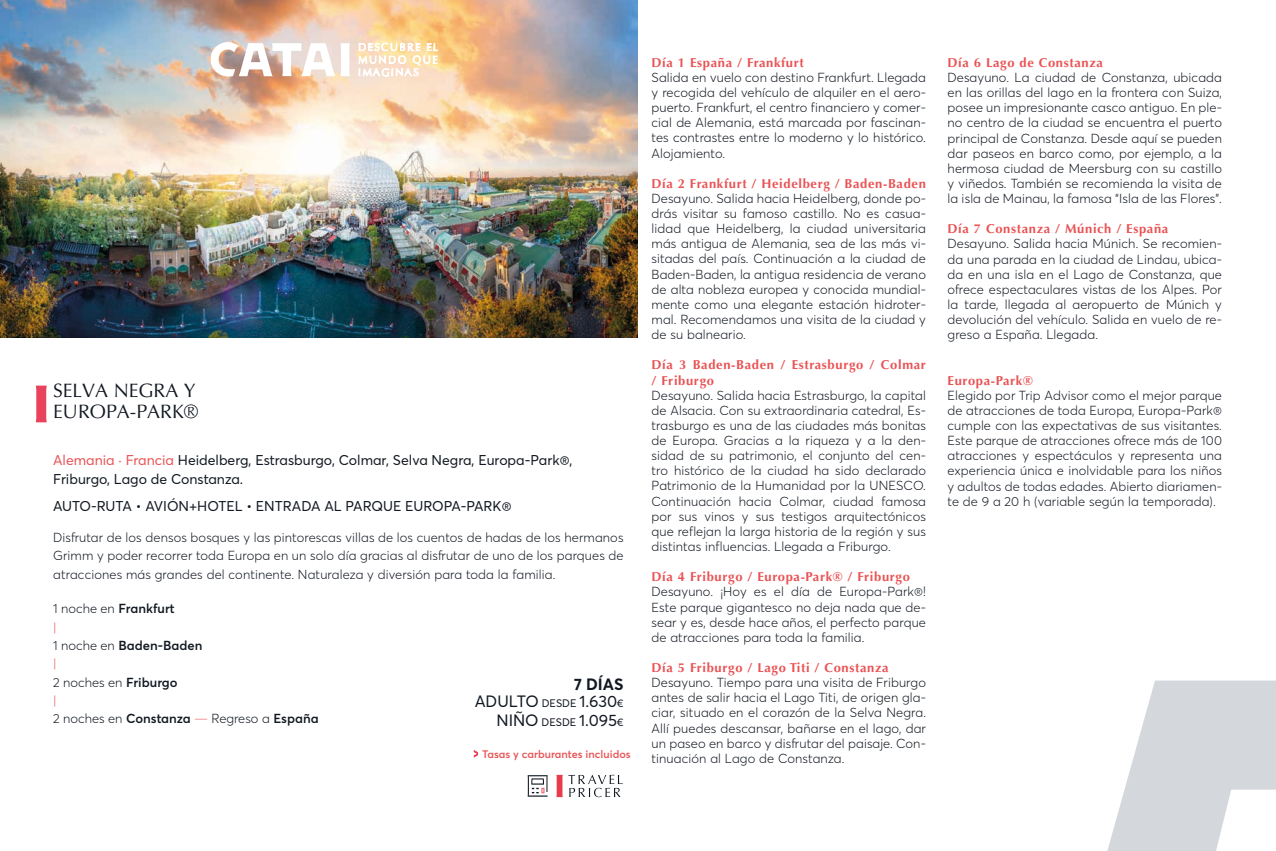
<style>
.page{position:relative;width:1276px;height:851px;background:#fff}
.page>*{position:absolute;margin:0;border:0;box-sizing:border-box;transform-origin:0 0}
.t1{font:19.5px/21.6px "Optima LT Pro";color:#111821}
.t2{font:16.2px/17.2px "Averta";color:#111821;text-align:right}
.t3{font:14.1px/18.3px "Averta";color:#111821}
.t4{font:300 12.9px/15.1px "Averta";letter-spacing:.01em;color:#111821;text-align:justify}
.t5{font:700 12.9px/15.1px "Optima LT Pro";letter-spacing:.05em;color:#ea5254}
.t6{font:600 12.9px/18.3px "Averta";color:#111821}
.t7{font:600 10.8px "Averta";color:#ea5254}
.s1{color:#ea5254}
.s2{font-weight:300}
.s3{font-weight:300;color:#ea5254}
.s4{font-weight:300;color:#ec6364}
.s5{font-weight:700}
.s6{font-size:10.8px}
</style>
<div class="page">
<svg style="left:1107px;top:680px;width:169px;height:170px"></svg>
<img style="left:0;top:0;width:638px;height:337px">
<svg style="left:211px;top:42px;width:139px;height:34px"></svg>
<svg style="left:358px;top:42px;width:80px;height:35px"></svg>
<svg style="left:36px;top:385px;width:11px;height:37px"></svg>
<svg style="left:474px;top:750px;width:4px;height:7px"></svg>
<svg style="left:556px;top:774px;width:6px;height:23px"></svg>
<svg style="left:568px;top:774px;width:55px;height:23px"></svg>
<svg style="left:528px;top:775px;width:19px;height:21px"></svg>
<h1 class="t1" style="left:53px;top:379px;width:147px">SELVA NEGRA Y<br>EUROPA-PARK®</h1>
<p class="t3" style="left:53px;top:450px;width:521px"><span class="s1">Alemania · Francia</span> Heidelberg, Estrasburgo, Colmar, Selva Negra, Europa-Park®,<br>Friburgo, Lago de Constanza.</p>
<p class="t3" style="left:53px;top:496px;width:460px">AUTO-RUTA • AVIÓN+HOTEL • ENTRADA AL PARQUE EUROPA-PARK®</p>
<p class="t4" style="left:53px;top:528px;width:572px;line-height:18.3px">Disfrutar de los densos bosques y las pintorescas villas de los cuentos de hadas de los hermanos Grimm y poder recorrer toda Europa en un solo día gracias al disfrutar de uno de los parques de atracciones más grandes del continente. Naturaleza y diversión para toda la familia.</p>
<p class="t6" style="left:53px;top:598px;width:267px"><span class="s2">1 noche en</span> Frankfurt<br><span class="s3">|<br></span><span class="s2">1 noche en</span> Baden-Baden<br><span class="s3">|<br></span><span class="s2">2 noches en</span> Friburgo<br><span class="s3">|<br></span><span class="s2">2 noches en</span> Constanza <span class="s4">—</span> <span class="s2">Regreso a</span> España</p>
<p class="t2" style="left:475px;top:674px;width:150px"><span class="s5">7 DÍAS<br></span>ADULTO <span class="s6">DESDE</span> 1.630<span class="s6">€</span></p>
<p class="t2" style="left:496px;top:711px;width:129px">NIÑO <span class="s6">DESDE</span> 1.095<span class="s6">€</span></p>
<p class="t7" style="left:482px;top:746px;width:150px">Tasas y carburantes incluidos</p>
<p class="t5" style="left:651px;top:55px;width:154px">Día 1 España / Frankfurt</p>
<p class="t4" style="left:651px;top:69px;width:276px">Salida en vuelo con destino Frankfurt. Llegada y recogida del vehículo de alquiler en el aero&shy;puerto. Frankfurt, el centro financiero y comer&shy;cial de Alemania, está marcada por fascinan&shy;tes contrastes entre lo moderno y lo histórico.<br>Alojamiento.</p>
<p class="t5" style="left:651px;top:176px;width:276px">Día 2 Frankfurt / Heidelberg / Baden-Baden</p>
<p class="t4" style="left:651px;top:190px;width:276px">Desayuno. Salida hacia Heidelberg, donde po&shy;drás visitar su famoso castillo. No es casua&shy;lidad que Heidelberg, la ciudad universitaria más antigua de Alemania, sea de las más vi&shy;sitadas del país. Continuación a la ciudad de Baden-Baden, la antigua residencia de verano de alta nobleza europea y conocida mundial&shy;mente como una elegante estación hidroter&shy;mal. Recomendamos una visita de la ciudad y de su balneario.</p>
<p class="t5" style="left:651px;top:357px;width:276px">Día 3 Baden-Baden / Estrasburgo / Colmar / Friburgo</p>
<p class="t4" style="left:651px;top:387px;width:276px">Desayuno. Salida hacia Estrasburgo, la capital de Alsacia. Con su extraordinaria catedral, Es&shy;trasburgo es una de las ciudades más bonitas de Europa. Gracias a la riqueza y a la den&shy;sidad de su patrimonio, el conjunto del cen&shy;tro histórico de la ciudad ha sido declarado Patrimonio de la Humanidad por la UNESCO.<br>Continuación hacia Colmar, ciudad famosa por sus vinos y sus testigos arquitectónicos que reflejan la larga historia de la región y sus distintas influencias. Llegada a Friburgo.</p>
<p class="t5" style="left:651px;top:569px;width:260px">Día 4 Friburgo / Europa-Park® / Friburgo</p>
<p class="t4" style="left:651px;top:583px;width:276px">Desayuno. ¡Hoy es el día de Europa-Park®!<br>Este parque gigantesco no deja nada que de&shy;sear y es, desde hace años, el perfecto parque de atracciones para toda la familia.</p>
<p class="t5" style="left:651px;top:659px;width:239px">Día 5 Friburgo / Lago Titi / Constanza</p>
<p class="t4" style="left:651px;top:674px;width:276px">Desayuno. Tiempo para una visita de Friburgo antes de salir hacia el Lago Titi, de origen gla&shy;ciar, situado en el corazón de la Selva Negra.<br>Allí puedes descansar, bañarse en el lago, dar un paseo en barco y disfrutar del paisaje. Con&shy;tinuación al Lago de Constanza.</p>
<p class="t5" style="left:947px;top:55px;width:157px">Día 6 Lago de Constanza</p>
<p class="t4" style="left:947px;top:69px;width:276px">Desayuno. La ciudad de Constanza, ubicada en las orillas del lago en la frontera con Suiza, posee un impresionante casco antiguo. En ple&shy;no centro de la ciudad se encuentra el puerto principal de Constanza. Desde aquí se pueden dar paseos en barco como, por ejemplo, a la hermosa ciudad de Meersburg con su castillo y viñedos. También se recomienda la visita de la isla de Mainau, la famosa “Isla de las Flores”.</p>
<p class="t5" style="left:947px;top:221px;width:222px">Día 7 Constanza / Múnich / España</p>
<p class="t4" style="left:947px;top:236px;width:276px">Desayuno. Salida hacia Múnich. Se recomien&shy;da una parada en la ciudad de Lindau, ubica&shy;da en una isla en el Lago de Constanza, que ofrece espectaculares vistas de los Alpes. Por la tarde, llegada al aeropuerto de Múnich y devolución del vehículo. Salida en vuelo de re&shy;greso a España. Llegada.</p>
<p class="t5" style="left:947px;top:372px;width:87px">Europa-Park®</p>
<p class="t4" style="left:947px;top:387px;width:276px">Elegido por Trip Advisor como el mejor parque de atracciones de toda Europa, Europa-Park® cumple con las expectativas de sus visitantes.<br>Este parque de atracciones ofrece más de 100 atracciones y espectáculos y representa una experiencia única e inolvidable para los niños y adultos de todas edades. Abierto diariamen&shy;te de 9 a 20 h (variable según la temporada).</p>
</div>
